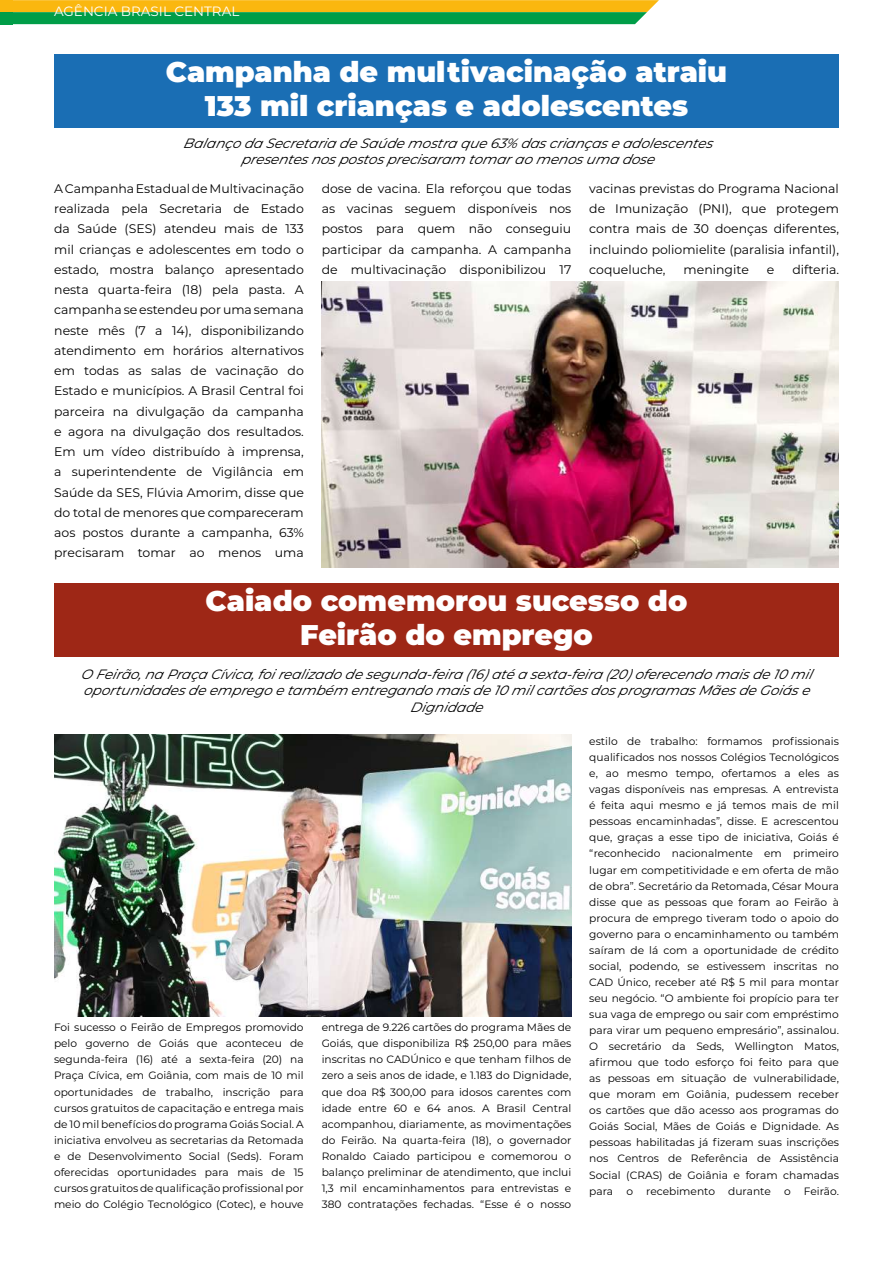
<style>
.page{position:relative;width:893px;height:1263px;background:#fff}
.page>*{position:absolute;margin:0;border:0;box-sizing:border-box;transform-origin:0 0}
.t1{font:900 28.5px/34.2px "Montserrat";color:#fff;text-align:center}
.t2{font:italic 13.5px/16.2px "Montserrat";letter-spacing:-.01em;color:#000;text-align:center}
.t3{font:13.5px "Montserrat";color:#fff}
.t4{font:12.45px/20.2px "Montserrat";color:#000;text-align:justify}
.t5{font:10.65px/16px "Montserrat";color:#000;text-align:justify}
</style>
<div class="page">
<div style="left:6px;top:0;width:647px;height:12px;background:#fab70f"></div>
<div style="left:6px;top:12px;width:635px;height:12px;background:#009d48"></div>
<div style="left:0;top:12px;width:12px;height:12px;background:#009d48"></div>
<div style="left:0;top:0;width:12px;height:12px;background:#fab70f"></div>
<div style="left:54px;top:584px;width:785px;height:73px;background:#9e2716"></div>
<img style="left:54px;top:735px;width:517px;height:282px">
<div style="left:54px;top:54px;width:785px;height:74px;background:#1a6eb4"></div>
<img style="left:322px;top:282px;width:517px;height:286px">
<p class="t3" style="left:54px;top:2px;width:187px">AGÊNCIA BRASIL CENTRAL</p>
<h1 class="t1" style="left:166px;top:53px;width:563px">Campanha de multivacinação atraiu<br>133 mil crianças e adolescentes</h1>
<p class="t2" style="left:183px;top:134px;width:535px">Balançoda Secretaria deSaúdemostra que63% dascriançaseadolescentes presentesnospostosprecisaram tomaraomenosuma dose</p>
<p class="t4" style="left:322px;top:178px;width:251px">dose de vacina. Ela reforçou que todas as vacinas seguem disponíveis nos postos para quem não conseguiu participar da campanha. A campanha de multivacinação disponibilizou 17</p>
<p class="t4" style="left:589px;top:178px;width:251px">vacinas previstas do Programa Nacional de Imunização (PNI), que protegem contra mais de 30 doenças diferentes, incluindo poliomielite (paralisia infantil), coqueluche,</p>
<p class="t4" style="left:54px;top:178px;width:251px">A Campanha Estadual de Multivacinação realizada pela Secretaria de Estado da Saúde (SES) atendeu mais de 133 mil crianças e adolescentes em todo o estado, mostra balanço apresentado nesta quarta-feira (18) pela pasta. A campanha se estendeu por uma semana neste mês (7 a 14), disponibilizando atendimento em horários alternativos em todas as salas de vacinação do Estado e municípios. A Brasil Central foi parceira na divulgação da campanha e agora na divulgação dos resultados.<br>Em um vídeo distribuído à imprensa, a superintendente de Vigilância em Saúde da SES, Flúvia Amorim, disse que do total de menores que compareceram aos postos durante a campanha, 63% precisaram tomar ao menos uma</p>
<p class="t4" style="left:684px;top:259px;width:67px">meningite</p>
<p class="t4" style="left:767px;top:259px;width:9px">e</p>
<p class="t4" style="left:792px;top:259px;width:48px">difteria.</p>
<h1 class="t1" style="left:206px;top:582px;width:483px">Caiado comemorou sucesso do<br>Feirão do emprego</h1>
<p class="t2" style="left:81px;top:666px;width:737px">O Feirão, na Praça Cívica, foirealizadodesegunda-feira (16)atéa sexta-feira (20)oferecendomaisde10 mil oportunidadesdeempregoetambém entregandomaisde10 milcartõesdosprogramasMãesdeGoiáse<br>Dignidade</p>
<p class="t5" style="left:54px;top:1019px;width:251px">Foi sucesso o Feirão de Empregos promovido pelo governo de Goiás que aconteceu de segunda-feira (16) até a sexta-feira (20) na Praça Cívica, em Goiânia, com mais de 10 mil oportunidades de trabalho, inscrição para cursos gratuitos de capacitação e entrega mais de 10 mil benefícios do programa Goiás Social. A iniciativa envolveu as secretarias da Retomada e de Desenvolvimento Social (Seds). Foram oferecidas oportunidades para mais de 15 cursos gratuitos de qualificação profissional por meio do Colégio Tecnológico (Cotec), e houve</p>
<p class="t5" style="left:322px;top:1019px;width:251px">entrega de 9.226 cartões do programa Mães de Goiás, que disponibiliza R$ 250,00 para mães inscritas no CADÚnico e que tenham filhos de zero a seis anos de idade, e 1.183 do Dignidade, que doa R$ 300,00 para idosos carentes com idade entre 60 e 64 anos. A Brasil Central acompanhou, diariamente, as movimentações do Feirão. Na quarta-feira (18), o governador Ronaldo Caiado participou e comemorou o balanço preliminar de atendimento, que inclui 1,3 mil encaminhamentos para entrevistas e 380 contratações fechadas. “Esse é o nosso</p>
<p class="t5" style="left:589px;top:733px;width:251px">estilo de trabalho: formamos profissionais qualificados nos nossos Colégios Tecnológicos e, ao mesmo tempo, ofertamos a eles as vagas disponíveis nas empresas. A entrevista é feita aqui mesmo e já temos mais de mil pessoas encaminhadas”, disse. E acrescentou que, graças a esse tipo de iniciativa, Goiás é “reconhecido nacionalmente em primeiro lugar em competitividade e em oferta de mão de obra”. Secretário da Retomada, César Moura disse que as pessoas que foram ao Feirão à procura de emprego tiveram todo o apoio do governo para o encaminhamento ou também saíram de lá com a oportunidade de crédito social, podendo, se estivessem inscritas no CAD Único, receber até R$ 5 mil para montar seu negócio. “O ambiente foi propício para ter sua vaga de emprego ou sair com empréstimo para virar um pequeno empresário”, assinalou.<br>O secretário da Seds, Wellington Matos, afirmou que todo esforço foi feito para que as pessoas em situação de vulnerabilidade, que moram em Goiânia, pudessem receber os cartões que dão acesso aos programas do Goiás Social, Mães de Goiás e Dignidade. As pessoas habilitadas já fizeram suas inscrições nos Centros de Referência de Assistência Social (CRAS) de Goiânia e foram chamadas para o recebimento durante o Feirão.</p>
</div>
